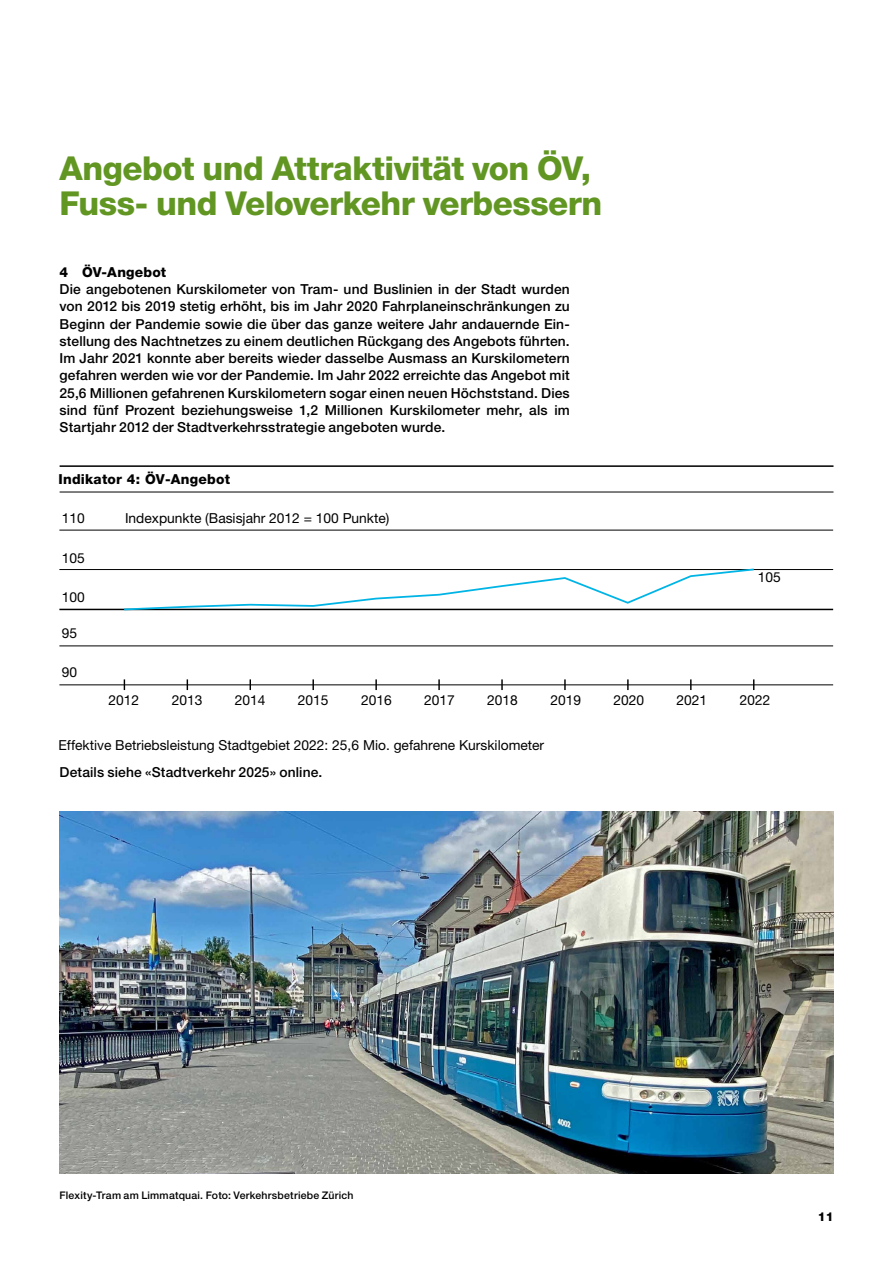
<style>
.page{position:relative;width:893px;height:1263px;background:#fff}
.page>*{position:absolute;margin:0;border:0;box-sizing:border-box;transform-origin:0 0}
.t1{font:800 33px/35.2px "Helvetica Neue LT Pro";letter-spacing:-.015em;color:#629623}
.t2{font:500 13.8px/17.2px "Helvetica Neue LT Pro";letter-spacing:.01em;color:#000;text-align:justify}
.t3{font:13.8px "Helvetica Neue LT Pro";color:#000}
.t4{font:800 13.8px "Helvetica Neue LT Pro";letter-spacing:.015em;color:#000}
.t5{font:800 12.3px "Helvetica Neue LT Pro";color:#000}
.t6{font:500 10.5px "Helvetica Neue LT Pro";letter-spacing:.02em;color:#000}
</style>
<div class="page">
<hr style="left:59px;top:609px;width:774px;height:1px;background:#000">
<hr style="left:59px;top:530px;width:774px;height:1px;background:#000">
<hr style="left:59px;top:569px;width:774px;height:1px;background:#000">
<hr style="left:59px;top:646px;width:774px;height:1px;background:#000">
<hr style="left:59px;top:685px;width:774px;height:1px;background:#000">
<svg style="left:312px;top:679px;width:2px;height:11px"></svg>
<svg style="left:375px;top:679px;width:2px;height:11px"></svg>
<svg style="left:438px;top:679px;width:2px;height:11px"></svg>
<svg style="left:501px;top:679px;width:2px;height:11px"></svg>
<svg style="left:564px;top:679px;width:2px;height:11px"></svg>
<svg style="left:627px;top:679px;width:2px;height:11px"></svg>
<svg style="left:690px;top:679px;width:2px;height:11px"></svg>
<svg style="left:122px;top:568px;width:634px;height:43px"></svg>
<hr style="left:60px;top:465px;width:773px;height:2px;background:#000">
<hr style="left:60px;top:492px;width:773px;height:1px;background:#000">
<img style="left:60px;top:811px;width:773px;height:363px">
<h1 class="t1" style="left:60px;top:150px;width:544px">Angebot und Attraktivität von ÖV,<br>Fuss- und Veloverkehr verbessern</h1>
<p class="t4" style="left:60px;top:264px;width:108px">4 ÖV-Angebot</p>
<p class="t2" style="left:60px;top:280px;width:512px">Die angebotenen Kurskilometer von Tram- und Buslinien in der Stadt wurden von 2012 bis 2019 stetig erhöht, bis im Jahr 2020 Fahrplaneinschränkungen zu Beginn der Pandemie sowie die über das ganze weitere Jahr andauernde Ein&shy;stellung des Nachtnetzes zu einem deutlichen Rückgang des Angebots führten.<br>Im Jahr 2021 konnte aber bereits wieder dasselbe Ausmass an Kurskilometern gefahren werden wie vor der Pandemie. Im Jahr 2022 erreichte das Angebot mit 25,6 Millionen gefahrenen Kurskilometern sogar einen neuen Höchststand. Dies sind fünf Prozent beziehungsweise 1,2 Millionen Kurskilometer mehr, als im Startjahr 2012 der Stadtverkehrsstrategie angeboten wurde.</p>
<p class="t4" style="left:59px;top:471px;width:173px">Indikator 4: ÖV-Angebot</p>
<p class="t3" style="left:62px;top:510px;width:25px">110</p>
<p class="t3" style="left:62px;top:549px;width:25px">105</p>
<p class="t3" style="left:62px;top:589px;width:25px">100</p>
<p class="t3" style="left:62px;top:625px;width:17px">95</p>
<p class="t3" style="left:62px;top:664px;width:17px">90</p>
<p class="t3" style="left:125px;top:510px;width:266px">Indexpunkte (Basisjahr 2012 = 100 Punkte)</p>
<p class="t3" style="left:758px;top:569px;width:25px">105</p>
<p class="t3" style="left:109px;top:692px;width:32px">2012</p>
<p class="t3" style="left:172px;top:692px;width:32px">2013</p>
<p class="t3" style="left:235px;top:692px;width:32px">2014</p>
<p class="t3" style="left:298px;top:692px;width:32px">2015</p>
<p class="t3" style="left:361px;top:692px;width:32px">2016</p>
<p class="t3" style="left:424px;top:692px;width:32px">2017</p>
<p class="t3" style="left:487px;top:692px;width:32px">2018</p>
<p class="t3" style="left:550px;top:692px;width:32px">2019</p>
<p class="t3" style="left:613px;top:692px;width:32px">2020</p>
<p class="t3" style="left:676px;top:692px;width:32px">2021</p>
<p class="t3" style="left:739px;top:692px;width:32px;rotate:-2deg">2022</p>
<p class="t3" style="left:59px;top:736px;width:487px">Effektive Betriebsleistung Stadtgebiet 2022: 25,6 Mio. gefahrene Kurskilometer</p>
<p class="t2" style="left:60px;top:763px;width:264px">Details siehe «Stadtverkehr 2025» online.</p>
<p class="t6" style="left:60px;top:1188px;width:296px">Flexity-Tram am Limmatquai. Foto: Verkehrsbetriebe Zürich</p>
<p class="t5" style="left:818px;top:1209px;width:17px">11</p>
</div>
